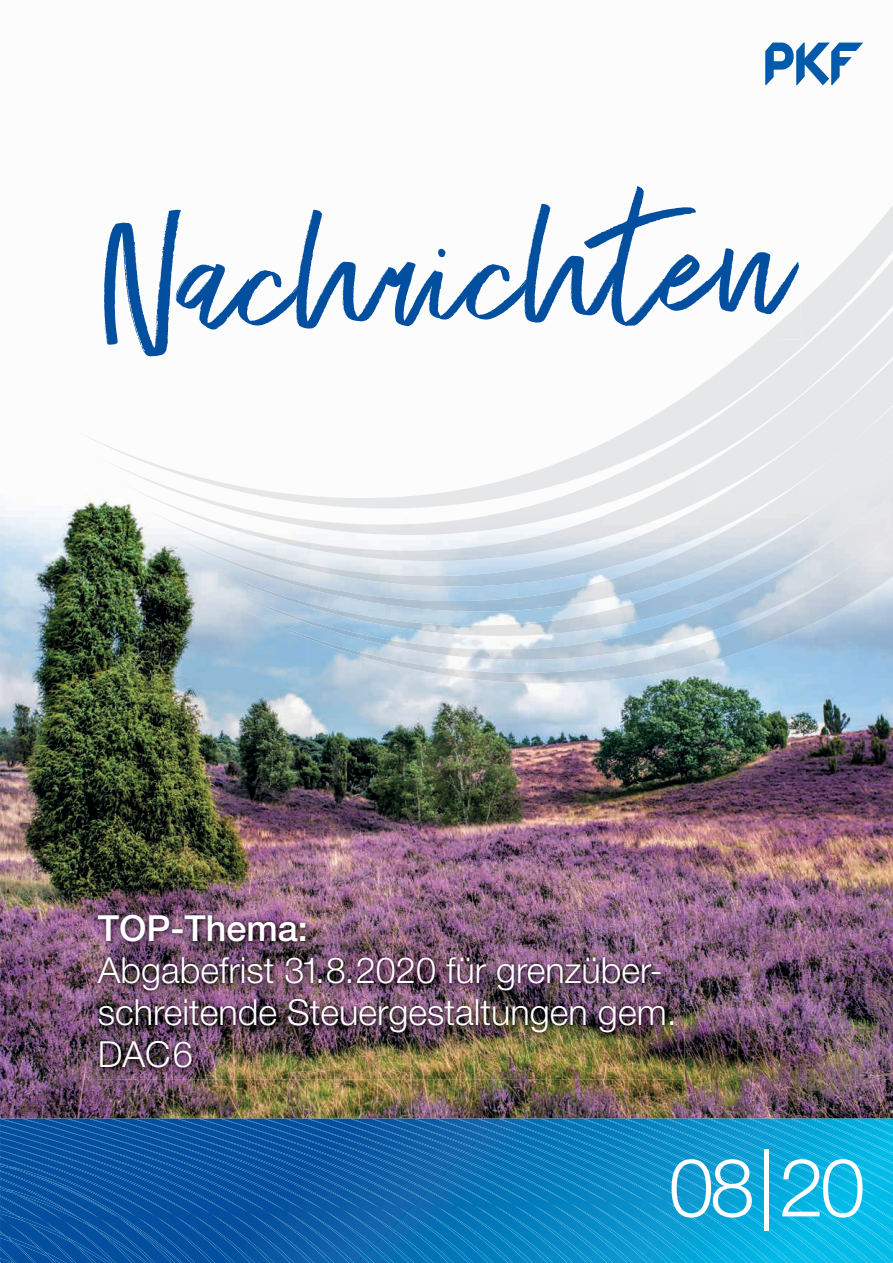
<style>
.page{position:relative;width:893px;height:1263px;background:#fff}
.page>*{position:absolute;margin:0;border:0;box-sizing:border-box;transform-origin:0 0}
.t1{font:173.55px "Exceptional";color:#014f9e}
.t2{font:300 81px "Helvetica Neue LT";color:#fff}
.t3{font:300 36px/42px "Helvetica Neue LT";color:#fff}
.t4{font:500 36px "Helvetica Neue LT";color:#fff}
</style>
<div class="page">
<img style="left:0;top:42px;width:893px;height:1077px">
<svg style="left:765px;top:43px;width:98px;height:42px"></svg>
<img style="left:93px;top:910px;width:591px;height:169px">
<img style="left:95px;top:912px;width:581px;height:160px">
<img style="left:852px;top:191px;width:41px;height:56px">
<img style="left:800px;top:252px;width:50px;height:47px">
<img style="left:696px;top:303px;width:100px;height:95px">
<img style="left:644px;top:388px;width:53px;height:10px">
<img style="left:75px;top:430px;width:59px;height:26px">
<img style="left:541px;top:421px;width:94px;height:64px">
<img style="left:128px;top:456px;width:413px;height:31px">
<img style="left:758px;top:303px;width:41px;height:37px">
<img style="left:850px;top:247px;width:43px;height:52px">
<img style="left:796px;top:304px;width:3px;height:92px">
<div style="left:742px;top:354px;width:55px;height:83px;background:#e6e7e9"></div>
<img style="left:635px;top:398px;width:108px;height:73px">
<img style="left:98px;top:457px;width:73px;height:31px">
<img style="left:581px;top:465px;width:55px;height:20px">
<img style="left:182px;top:487px;width:30px;height:21px">
<div style="left:799px;top:299px;width:94px;height:97px;background:#e6e7e9"></div>
<img style="left:747px;top:397px;width:5px;height:78px">
<img style="left:695px;top:437px;width:53px;height:48px">
<img style="left:121px;top:483px;width:61px;height:26px">
<img style="left:590px;top:471px;width:105px;height:14px">
<div style="left:853px;top:349px;width:40px;height:47px;background:#e6e7e9"></div>
<div style="left:752px;top:396px;width:46px;height:88px;background:#e6e7e9"></div>
<img style="left:701px;top:475px;width:51px;height:10px">
<img style="left:144px;top:508px;width:68px;height:32px">
<div style="left:798px;top:396px;width:95px;height:89px;background:#e6e7e9"></div>
<img style="left:167px;top:533px;width:45px;height:45px">
<div style="left:801px;top:441px;width:92px;height:44px;background:#e6e7e9"></div>
<img style="left:190px;top:558px;width:22px;height:30px">
<img style="left:212px;top:485px;width:681px;height:175px">
<img style="left:234px;top:527px;width:659px;height:156px">
<svg style="left:0;top:1119px;width:893px;height:144px"></svg>
<h1 class="t1" style="left:95px;top:158px;width:693px;rotate:-2deg">Nachrichten</h1>
<p class="t4" style="left:98px;top:907px;width:212px">TOP-Thema:</p>
<p class="t3" style="left:98px;top:949px;width:580px">Abgabefrist 31.8.2020 für grenzüber&shy;schreitende Steuergestaltungen gem.<br>DAC6</p>
<h2 class="t2" style="left:669px;top:1138px;width:198px">08|20</h2>
</div>
